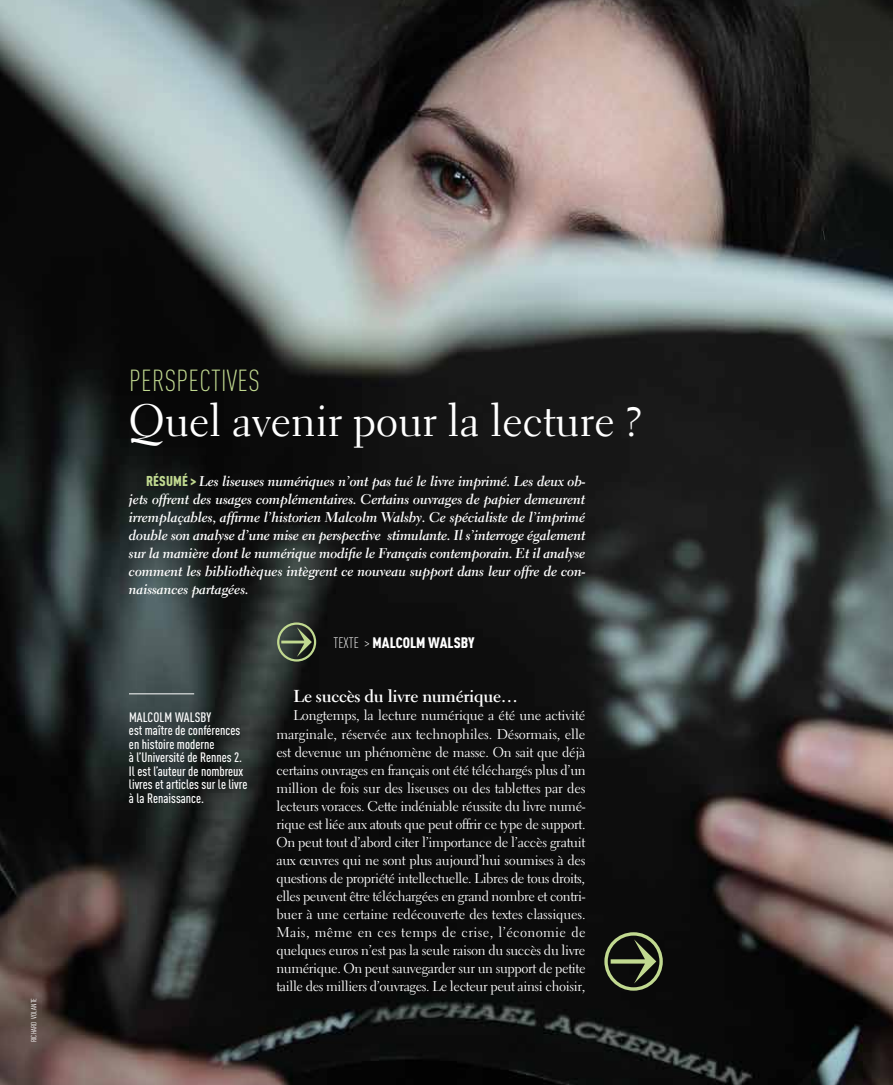
<style>
.page{position:relative;width:893px;height:1085px;background:#fff}
.page>*{position:absolute;margin:0;border:0;box-sizing:border-box;transform-origin:0 0}
.t1{font:45px "Electra LT Std";letter-spacing:-.01em;color:#fff}
.t2{font:300 condensed 30px "DINOT";letter-spacing:.01em;color:#c1d990}
.t3{font:700 17.25px "Electra LT Std";letter-spacing:-.015em;color:#fff}
.t4{font:900 condensed 15px "DINOT";color:#fff}
.t5{font:14.1px/18px "Electra LT Std";letter-spacing:-.025em;color:#fff;text-align:justify}
.t6{font:14.1px/18px "Electra LT Std Bold Cursive";letter-spacing:-.015em;color:#fff;text-align:justify}
.t7{font:500 condensed 13.5px/13.5px "DINOT";color:#fff}
.t8{font:condensed 7.5px "DINOT";letter-spacing:.01em;color:#fff}
.s1{font-family:"DINOT";font-weight:900;font-stretch:condensed;color:#c1d990}
.s2{font-weight:300}
</style>
<div class="page">
<img style="left:0;top:0;width:893px;height:1084px">
<svg style="left:277px;top:622px;width:39px;height:39px;background:#535e48"></svg>
<svg style="left:604px;top:932px;width:59px;height:58px;background:#3d432f"></svg>
<hr style="left:129px;top:693px;width:65px;height:1px;background:#fff">
<p class="t8" style="left:29px;top:1042px;width:46px;rotate:-90deg">Richard volante</p>
<h2 class="t2" style="left:129px;top:363px;width:132px">PERSPECTIVES</h2>
<h1 class="t1" style="left:129px;top:393px;width:515px">Quel avenir pour la lecture ?</h1>
<p class="t6" style="left:129px;top:472px;width:458px;text-indent:17px"><span class="s1">RÉSUMÉ &gt;</span> Les liseuses numériques n’ont pas tué le livre imprimé. Les deux ob&shy;jets offrent des usages complémentaires. Certains ouvrages de papier demeurent irremplaçables, affirme l’historien Malcolm Walsby. Ce spécialiste de l’imprimé double son analyse d’une mise en perspective stimulante. Il s’interroge également sur la manière dont le numérique modifie le Français contemporain. Et il analyse comment les bibliothèques intègrent ce nouveau support dans leur offre de con&shy;naissances partagées.</p>
<p class="t4" style="left:334px;top:633px;width:143px"><span class="s2">TEXTE &gt;</span> MALCOLM WALSBY</p>
<p class="t7" style="left:129px;top:710px;width:120px">Malcolm Walsby<br>est maître de conférences en histoire moderne<br>à l’Université de Rennes 2.<br>Il est l’auteur de nombreux livres et articles sur le livre à la Renaissance.</p>
<p class="t3" style="left:293px;top:685px;width:226px">Le succès du livre numérique…</p>
<p class="t5" style="left:276px;top:706px;width:311px;text-indent:17px">Longtemps, la lecture numérique a été une activité marginale, réservée aux technophiles. Désormais, elle est devenue un phénomène de masse. On sait que déjà certains ouvrages en français ont été téléchargés plus d’un million de fois sur des liseuses ou des tablettes par des lecteurs voraces. Cette indéniable réussite du livre numé&shy;rique est liée aux atouts que peut offrir ce type de support.<br>On peut tout d’abord citer l’importance de l’accès gratuit aux œuvres qui ne sont plus aujourd’hui soumises à des questions de propriété intellectuelle. Libres de tous droits, elles peuvent être téléchargées en grand nombre et contri&shy;buer à une certaine redécouverte des textes classiques.<br>Mais, même en ces temps de crise, l’économie de quelques euros n’est pas la seule raison du succès du livre numérique. On peut sauvegarder sur un support de petite taille des milliers d’ouvrages. Le lecteur peut ainsi choisir,</p>
</div>
